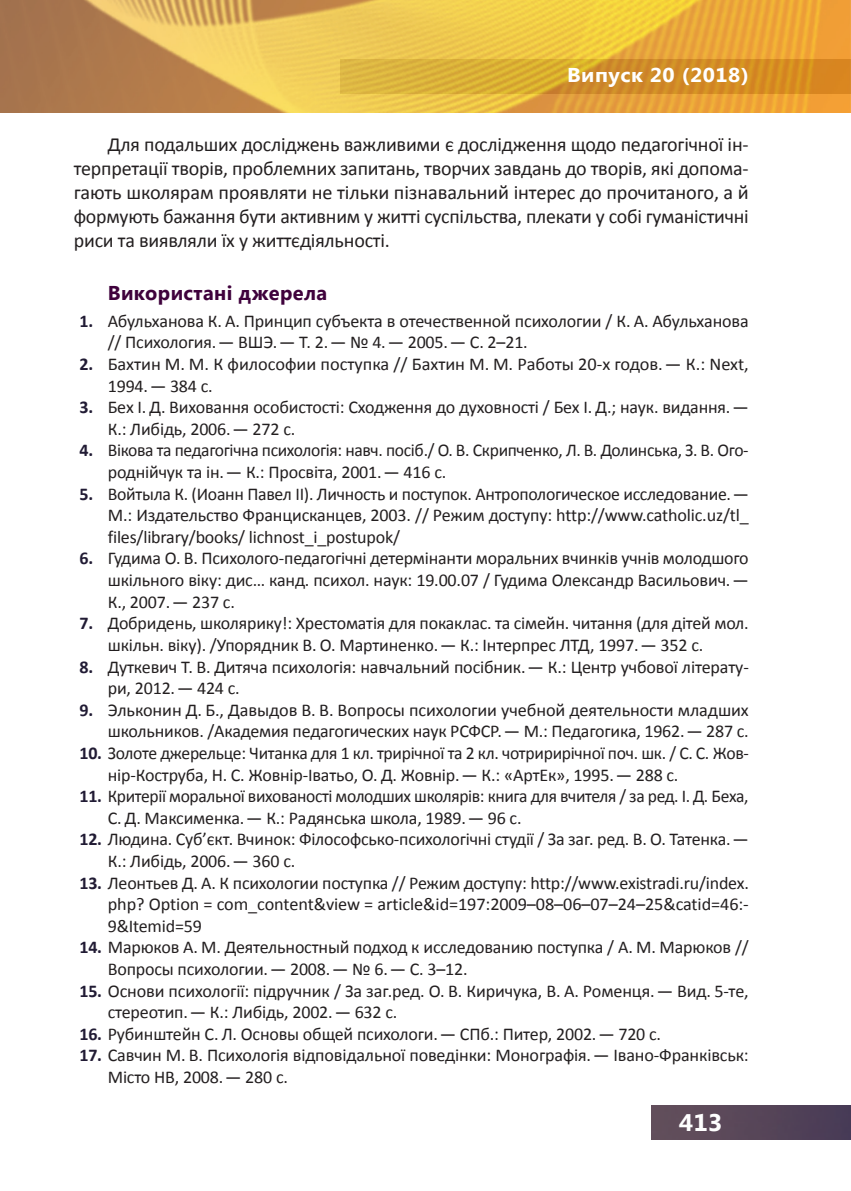
<style>
.page{position:relative;width:851px;height:1191px;background:#fff}
.page>*{position:absolute;margin:0;border:0;box-sizing:border-box;transform-origin:0 0}
.t1{font:700 24px "Segoe UI";color:#fff;scale:1.05 1}
.t2{font:20px/24px "Calibri";letter-spacing:-.01em;color:#231f20;text-align:justify}
.t3{font:700 20px "Segoe UI";letter-spacing:.02em;color:#3f023c}
.t4{font:700 20px "Segoe UI";letter-spacing:.025em;color:#fff;scale:1.06 1}
.t5{font:18px/21.6px "Calibri";letter-spacing:-.01em;color:#231f20}
.s1{font-weight:700;color:#211b34}
</style>
<div class="page">
<img style="left:651px;top:1106px;width:199px;height:34px">
<img style="left:0;top:0;width:850px;height:113px">
<p class="t4" style="left:567px;top:61px;width:173px">Випуск 20 (2018)</p>
<p class="t2" style="left:74px;top:132px;width:676px;text-indent:34px">Для подальших досліджень важливими є дослідження щодо педагогічної ін&shy;терпретації творів, проблемних запитань, творчих завдань до творів, які допома&shy;гають школярам проявляти не тільки пізнавальний інтерес до прочитаного, а й формують бажання бути активним у житті суспільства, плекати у собі гуманістичні риси та виявляли їх у життєдіяльності.</p>
<p class="t3" style="left:108px;top:278px;width:221px">Використані джерела</p>
<p class="t5" style="left:108px;top:310px;width:642px;text-indent:-28px"><span class="s1">1.</span> Абульханова К. А. Принцип субъекта в отечественной психологии / К. А. Абульханова // Психология. — ВШЭ. — Т. 2. — № 4. — 2005. — С. 2–21.</p>
<p class="t5" style="left:108px;top:353px;width:642px;text-indent:-28px"><span class="s1">2.</span> Бахтин М. М. К философии поступка // Бахтин М. М. Работы 20-х годов. — К.: Next,<br>1994. — 384 с.</p>
<p class="t5" style="left:108px;top:396px;width:642px;text-indent:-28px"><span class="s1">3.</span> Бех І. Д. Виховання особистості: Сходження до духовності / Бех І. Д.; наук. видання. —<br>К.: Либідь, 2006. — 272 с.</p>
<p class="t5" style="left:108px;top:440px;width:642px;text-indent:-28px"><span class="s1">4.</span> Вікова та педагогічна психологія: навч. посіб./ О. В. Скрипченко, Л. В. Долинська, З. В. Ого&shy;роднійчук та ін. — К.: Просвіта, 2001. — 416 с.</p>
<p class="t5" style="left:108px;top:483px;width:642px;text-align:justify;text-indent:-28px"><span class="s1">5.</span> Войтыла К. (Иоанн Павел II). Личность и поступок. Антропологическое исследование. — М.: Издательство Францисканцев, 2003. // Режим доступу: http://www.catholic.uz/tl_ files/library/books/ lichnost_i_postupok/</p>
<p class="t5" style="left:108px;top:548px;width:642px;text-align:justify;text-indent:-28px"><span class="s1">6.</span> Гудима О. В. Психолого-педагогічні детермінанти моральних вчинків учнів молодшого шкільного віку: дис… канд. психол. наук: 19.00.07 / Гудима Олександр Васильович. — К., 2007. — 237 с.</p>
<p class="t5" style="left:108px;top:612px;width:642px;text-indent:-28px"><span class="s1">7.</span> Добридень, школярику!: Хрестоматія для покаклас. та сімейн. читання (для дітей мол. шкільн. віку). /Упорядник В. О. Мартиненко. — К.: Інтерпрес ЛТД, 1997. — 352 с.</p>
<p class="t5" style="left:108px;top:656px;width:642px;text-indent:-28px"><span class="s1">8.</span> Дуткевич Т. В. Дитяча психологія: навчальний посібник. — К.: Центр учбової літерату&shy;ри, 2012. — 424 c.</p>
<p class="t5" style="left:79px;top:699px;width:670px;text-align:right"><span class="s1">9.</span> Эльконин Д. Б., Давыдов В. В. Вопросы психологии учебной деятельности младших школьников. /Академия педагогических наук РСФСР. — М.: Педагогика, 1962. — 287 с.</p>
<p class="t5" style="left:108px;top:742px;width:642px;text-indent:-28px"><span class="s1">10.</span> Золоте джерельце: Читанка для 1 кл. трирічної та 2 кл. чотририрічної поч. шк. / С. С. Жов&shy;нір-Коструба, Н. С. Жовнір-Іватьо, О. Д. Жовнір. — К.: «АртЕк», 1995. — 288 с.</p>
<p class="t5" style="left:108px;top:785px;width:642px;text-indent:-28px"><span class="s1">11.</span> Критерії моральної вихованості молодших школярів: книга для вчителя / за ред. І. Д. Беха,<br>С. Д. Максименка. — К.: Радянська школа, 1989. — 96 с.</p>
<p class="t5" style="left:108px;top:828px;width:642px;text-indent:-28px"><span class="s1">12.</span> Людина. Суб’єкт. Вчинок: Філософсько-психологічні студії / За заг. ред. В. О. Татенка. —<br>К.: Либідь, 2006. — 360 с.</p>
<p class="t5" style="left:108px;top:872px;width:642px;text-align:justify;text-indent:-28px"><span class="s1">13.</span> Леонтьев Д. А. К психологии поступка // Режим доступу: http://www.existradi.ru/index. php? Option = com_content&amp;view = article&amp;id=197:2009–08–06–07–24–25&amp;catid=46:- 9&amp;Itemid=59</p>
<p class="t5" style="left:108px;top:936px;width:642px;text-indent:-28px"><span class="s1">14.</span> Марюков А. М. Деятельностный подход к исследованию поступка / А. М. Марюков //<br>Вопросы психологии. — 2008. — № 6. — С. 3–12.</p>
<p class="t5" style="left:108px;top:980px;width:642px;text-indent:-28px"><span class="s1">15.</span> Основи психології: підручник / За заг.ред. О. В. Киричука, В. А. Роменця. — Вид. 5-те, стереотип. — К.: Либідь, 2002. — 632 с.</p>
<p class="t5" style="left:79px;top:1023px;width:583px"><span class="s1">16.</span> Рубинштейн С. Л. Основы общей психологи. — СПб.: Питер, 2002. — 720 с.</p>
<p class="t5" style="left:108px;top:1044px;width:642px;text-indent:-28px"><span class="s1">17.</span> Савчин М. В. Психологія відповідальної поведінки: Монографія. — Івано-Франківськ:<br>Місто НВ, 2008. — 280 с.</p>
<h1 class="t1" style="left:678px;top:1105px;width:43px">413</h1>
</div>
